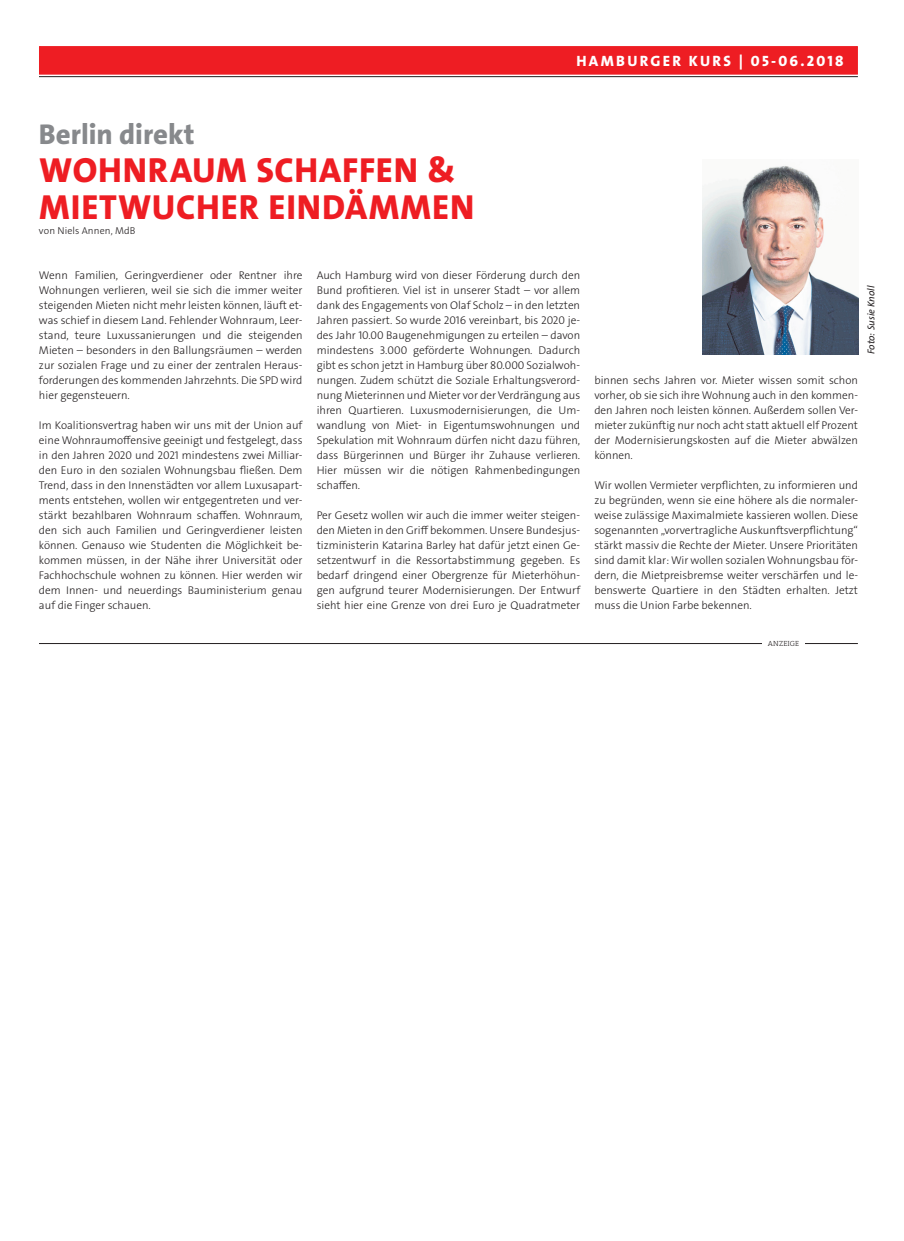
<style>
.page{position:relative;width:904px;height:1241px;background:#fff}
.page>*{position:absolute;margin:0;border:0;box-sizing:border-box;transform-origin:0 0}
.t1{font:800 35px/37.5px "SPD The Sans";letter-spacing:.025em;color:#ee1d23}
.t2{font:800 28.75px "SPD The Sans";color:#87898c}
.t3{font:800 15px "SPD The Sans";letter-spacing:.15em;color:#fff}
.t4{font:300 11.25px/15px "SPD The Sans";color:#231f20;text-align:justify}
.t5{font:300 10px "SPD The Sans";letter-spacing:.01em;color:#231f20}
.t6{font:italic 10px "SPD The Sans";color:#231f20}
.t7{font:300 7.5px "The Serif B3";letter-spacing:.025em;color:#231f20}
</style>
<div class="page">
<div style="left:39px;top:46px;width:818px;height:29px;background:#ee1d23;border:1px solid #ee1d23"></div>
<hr style="left:39px;top:76px;width:818px;height:1px;background:#231f20">
<hr style="left:39px;top:643px;width:818px;height:1px;background:#231f20">
<div style="left:762px;top:634px;width:42px;height:18px;background:#fff"></div>
<img style="left:702px;top:165px;width:156px;height:189px">
<h3 class="t3" style="left:576px;top:51px;width:269px">HAMBURGER KURS | 05-06.2018</h3>
<h2 class="t2" style="left:39px;top:116px;width:157px">Berlin direkt</h2>
<h1 class="t1" style="left:39px;top:152px;width:436px">WOHNRAUM SCHAFFEN &amp;<br>MIETWUCHER EINDÄMMEN</h1>
<p class="t5" style="left:39px;top:224px;width:98px">von Niels Annen, MdB</p>
<p class="t4" style="left:39px;top:268px;width:265px">Wenn Familien, Geringverdiener oder Rentner ihre Wohnungen verlieren, weil sie sich die immer weiter steigenden Mieten nicht mehr leisten können, läuft et&shy;was schief in diesem Land. Fehlender Wohnraum, Leer&shy;stand, teure Luxussanierungen und die steigenden Mieten – besonders in den Ballungsräumen – werden zur sozialen Frage und zu einer der zentralen Heraus&shy;forderungen des kommenden Jahrzehnts. Die SPD wird hier gegensteuern.</p>
<p class="t4" style="left:39px;top:418px;width:265px">Im Koalitionsvertrag haben wir uns mit der Union auf eine Wohnraumoffensive geeinigt und festgelegt, dass in den Jahren 2020 und 2021 mindestens zwei Milliar&shy;den Euro in den sozialen Wohnungsbau fließen. Dem Trend, dass in den Innenstädten vor allem Luxusapart&shy;ments entstehen, wollen wir entgegentreten und ver&shy;stärkt bezahlbaren Wohnraum schaffen. Wohnraum, den sich auch Familien und Geringverdiener leisten können. Genauso wie Studenten die Möglichkeit be&shy;kommen müssen, in der Nähe ihrer Universität oder Fachhochschule wohnen zu können. Hier werden wir dem Innen- und neuerdings Bauministerium genau auf die Finger schauen.</p>
<p class="t4" style="left:317px;top:268px;width:265px">Auch Hamburg wird von dieser Förderung durch den Bund profitieren. Viel ist in unserer Stadt – vor allem dank des Engagements von Olaf Scholz – in den letzten Jahren passiert. So wurde 2016 vereinbart, bis 2020 je&shy;des Jahr 10.00 Baugenehmigungen zu erteilen – davon mindestens 3.000 geförderte Wohnungen. Dadurch gibt es schon jetzt in Hamburg über 80.000 Sozialwoh&shy;nungen. Zudem schützt die Soziale Erhaltungsverord&shy;nung Mieterinnen und Mieter vor der Verdrängung aus ihren Quartieren. Luxusmodernisierungen, die Um&shy;wandlung von Miet- in Eigentumswohnungen und Spekulation mit Wohnraum dürfen nicht dazu führen, dass Bürgerinnen und Bürger ihr Zuhause verlieren.<br>Hier müssen wir die nötigen Rahmenbedingungen schaffen.</p>
<p class="t4" style="left:317px;top:508px;width:265px">Per Gesetz wollen wir auch die immer weiter steigen&shy;den Mieten in den Griff bekommen. Unsere Bundesjus&shy;tizministerin Katarina Barley hat dafür jetzt einen Ge&shy;setzentwurf in die Ressortabstimmung gegeben. Es bedarf dringend einer Obergrenze für Mieterhöhun&shy;gen aufgrund teurer Modernisierungen. Der Entwurf sieht hier eine Grenze von drei Euro je Quadratmeter</p>
<p class="t4" style="left:594px;top:373px;width:265px">binnen sechs Jahren vor. Mieter wissen somit schon vorher, ob sie sich ihre Wohnung auch in den kommen&shy;den Jahren noch leisten können. Außerdem sollen Ver&shy;mieter zukünftig nur noch acht statt aktuell elf Prozent der Modernisierungskosten auf die Mieter abwälzen können.</p>
<p class="t4" style="left:594px;top:478px;width:265px">Wir wollen Vermieter verpflichten, zu informieren und zu begründen, wenn sie eine höhere als die normaler&shy;weise zulässige Maximalmiete kassieren wollen. Diese sogenannten „vorvertragliche Auskunftsverpflichtung“ stärkt massiv die Rechte der Mieter. Unsere Prioritäten sind damit klar: Wir wollen sozialen Wohnungsbau för&shy;dern, die Mietpreisbremse weiter verschärfen und le&shy;benswerte Quartiere in den Städten erhalten. Jetzt muss die Union Farbe bekennen.</p>
<p class="t6" style="left:864px;top:354px;width:70px;rotate:-90deg">Foto: Susie Knoll</p>
<p class="t7" style="left:767px;top:639px;width:33px">ANZEIGE</p>
</div>
